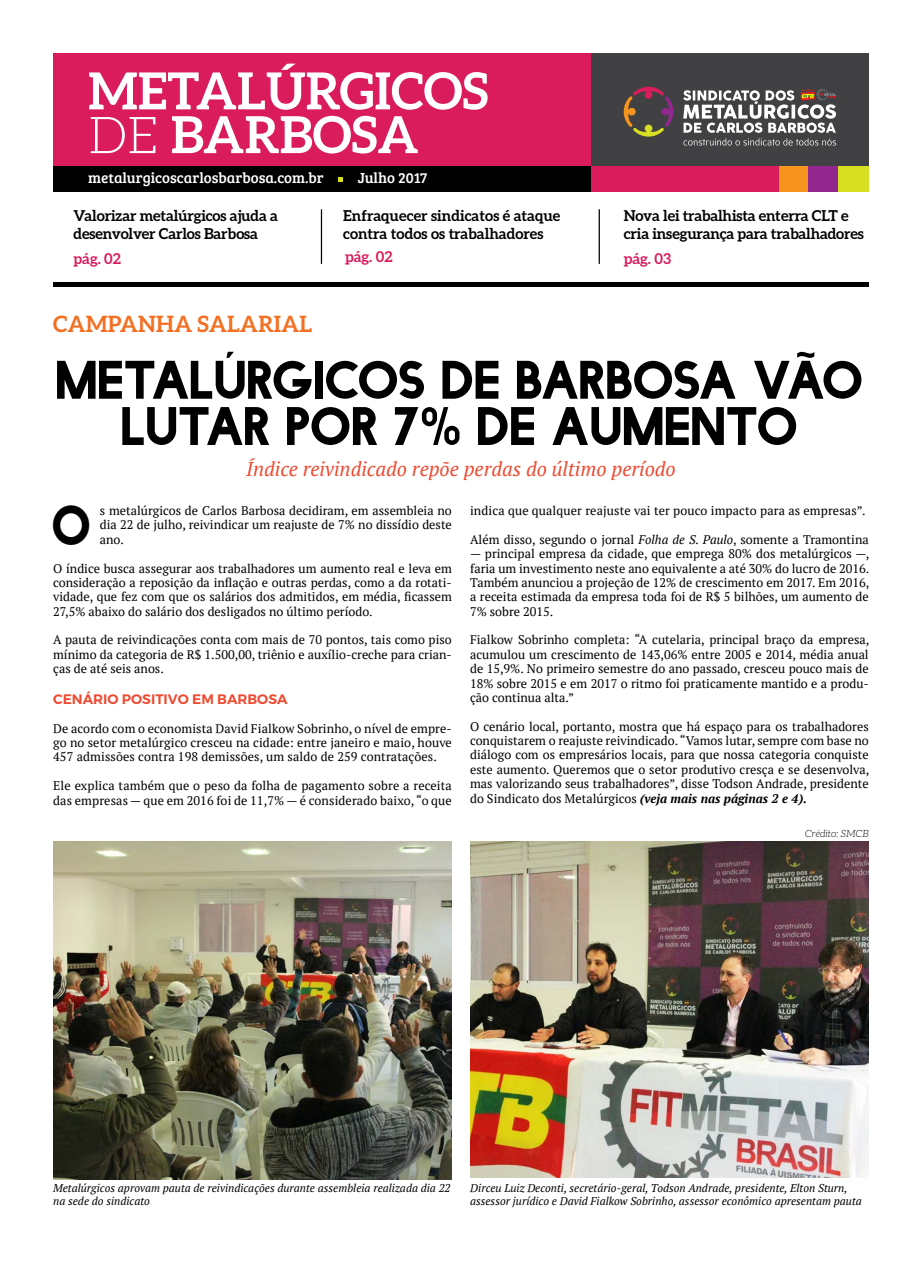
<style>
.page{position:relative;width:922px;height:1276px;background:#fff}
.page>*{position:absolute;margin:0;border:0;box-sizing:border-box;transform-origin:0 0}
.t1{font:52.38px "Facile Sans";color:#000;scale:.91 1}
.t2{font:700 51px/43.8px "Aleo";color:#fff}
.t3{font:50px/46.2px "Facile Sans";color:#000;text-align:center}
.t4{font:700 22.5px "Aleo";color:#f36f21}
.t5{font:italic 20px "PT Serif";color:#ef4b32}
.t6{font:700 15px/18px "Aleo";letter-spacing:-.01em;color:#000}
.t7{font:15px "Bree Serif";color:#fff}
.t8{font:700 15px "Aleo";color:#d91c5c}
.t9{font:600 13.75px "Montserrat";color:#ed4b32}
.t10{font:12.5px/14.4px "PT Serif";color:#000;text-align:justify}
.t11{font:italic 11.25px/12.5px "PT Serif";color:#000}
.t12{font:italic 300 10px "Aleo";color:#000}
.s1{font-weight:300}
.s2{font-style:italic}
.s3{font-weight:700;font-style:italic}
</style>
<div class="page">
<div style="left:53px;top:53px;width:538px;height:114px;background:#da1c5c"></div>
<div style="left:53px;top:167px;width:538px;height:25px;background:#000"></div>
<div style="left:53px;top:281px;width:815px;height:5px;background:#000"></div>
<div style="left:591px;top:53px;width:277px;height:114px;background:#414042"></div>
<svg style="left:338px;top:177px;width:5px;height:5px"></svg>
<svg style="left:623px;top:87px;width:50px;height:50px"></svg>
<svg style="left:683px;top:89px;width:152px;height:56px"></svg>
<div style="left:778px;top:167px;width:30px;height:25px;background:#f7941e"></div>
<div style="left:591px;top:167px;width:187px;height:25px;background:#da1c5c"></div>
<div style="left:808px;top:167px;width:30px;height:25px;background:#92278f"></div>
<div style="left:838px;top:167px;width:30px;height:25px;background:#d7df23"></div>
<hr style="left:321px;top:209px;width:1px;height:55px;background:#000">
<hr style="left:598px;top:209px;width:1px;height:55px;background:#000">
<img style="left:53px;top:841px;width:399px;height:338px">
<img style="left:470px;top:841px;width:398px;height:336px">
<h2 class="t2" style="left:88px;top:68px;width:401px">METALÚRGICOS<br><span class="s1">DE</span> BARBOSA</h2>
<p class="t7" style="left:88px;top:167px;width:237px">metalurgicoscarlosbarbosa.com.br</p>
<p class="t7" style="left:358px;top:167px;width:71px">Julho 2017</p>
<p class="t6" style="left:74px;top:207px;width:206px">Valorizar metalúrgicos ajuda a desenvolver Carlos Barbosa</p>
<p class="t8" style="left:74px;top:250px;width:49px">pág. 02</p>
<h3 class="t4" style="left:53px;top:311px;width:260px">CAMPANHA SALARIAL</h3>
<p class="t6" style="left:343px;top:207px;width:218px">Enfraquecer sindicatos é ataque contra todos os trabalhadores</p>
<p class="t8" style="left:345px;top:248px;width:49px">pág. 02</p>
<p class="t6" style="left:623px;top:207px;width:242px">Nova lei trabalhista enterra CLT e cria insegurança para trabalhadores</p>
<p class="t8" style="left:623px;top:250px;width:49px">pág. 03</p>
<h3 class="t3" style="left:57px;top:355px;width:809px">METALÚRGICOS DE BARBOSA VÃO<br>LUTAR POR 7% DE AUMENTO</h3>
<h3 class="t5" style="left:246px;top:456px;width:431px">Índice reivindicado repõe perdas do último período</h3>
<p class="t10" style="left:100px;top:503px;width:353px">s metalúrgicos de Carlos Barbosa decidiram, em assembleia no dia 22 de julho, reivindicar um reajuste de 7% no dissídio deste ano.</p>
<p class="t10" style="left:53px;top:561px;width:400px">O índice busca assegurar aos trabalhadores um aumento real e leva em consideração a reposição da inflação e outras perdas, como a da rotati&shy;vidade, que fez com que os salários dos admitidos, em média, ficassem 27,5% abaixo do salário dos desligados no último período.</p>
<p class="t10" style="left:53px;top:632px;width:400px">A pauta de reivindicações conta com mais de 70 pontos, tais como piso mínimo da categoria de R$ 1.500,00, triênio e auxílio-creche para crian&shy;ças de até seis anos.</p>
<p class="t9" style="left:53px;top:690px;width:236px">CENÁRIO POSITIVO EM BARBOSA</p>
<p class="t10" style="left:53px;top:721px;width:400px">De acordo com o economista David Fialkow Sobrinho, o nível de empre&shy;go no setor metalúrgico cresceu na cidade: entre janeiro e maio, houve 457 admissões contra 198 demissões, um saldo de 259 contratações.</p>
<p class="t10" style="left:53px;top:778px;width:400px">Ele explica também que o peso da folha de pagamento sobre a receita das empresas — que em 2016 foi de 11,7% — é considerado baixo, “o que</p>
<h1 class="t1" style="left:53px;top:496px;width:45px">O</h1>
<p class="t10" style="left:470px;top:503px;width:397px">indica que qualquer reajuste vai ter pouco impacto para as empresas”.</p>
<p class="t10" style="left:470px;top:532px;width:400px">Além disso, segundo o jornal <span class="s2">Folha de S. Paulo</span>, somente a Tramontina</p>
<p class="t10" style="left:470px;top:546px;width:400px">— principal empresa da cidade, que emprega 80% dos metalúrgicos —, faria um investimento neste ano equivalente a até 30% do lucro de 2016.<br>Também anunciou a projeção de 12% de crescimento em 2017. Em 2016, a receita estimada da empresa toda foi de R$ 5 bilhões, um aumento de 7% sobre 2015.</p>
<p class="t10" style="left:470px;top:632px;width:400px">Fialkow Sobrinho completa: “A cutelaria, principal braço da empresa, acumulou um crescimento de 143,06% entre 2005 e 2014, média anual de 15,9%. No primeiro semestre do ano passado, cresceu pouco mais de 18% sobre 2015 e em 2017 o ritmo foi praticamente mantido e a produ&shy;ção continua alta.”</p>
<p class="t10" style="left:470px;top:719px;width:400px">O cenário local, portanto, mostra que há espaço para os trabalhadores conquistarem o reajuste reivindicado. “Vamos lutar, sempre com base no diálogo com os empresários locais, para que nossa categoria conquiste este aumento. Queremos que o setor produtivo cresça e se desenvolva, mas valorizando seus trabalhadores”, disse Todson Andrade, presidente do Sindicato dos Metalúrgicos <span class="s3">(veja mais nas páginas 2 e 4).</span></p>
<p class="t12" style="left:804px;top:827px;width:65px">Crédito: SMCB</p>
<p class="t11" style="left:53px;top:1182px;width:398px">Metalúrgicos aprovam pauta de reivindicações durante assembleia realizada dia 22 na sede do sindicato</p>
<p class="t11" style="left:470px;top:1182px;width:393px">Dirceu Luiz Deconti, secretário-geral, Todson Andrade, presidente, Elton Sturn, assessor jurídico e David Fialkow Sobrinho, assessor econômico apresentam pauta</p>
</div>
